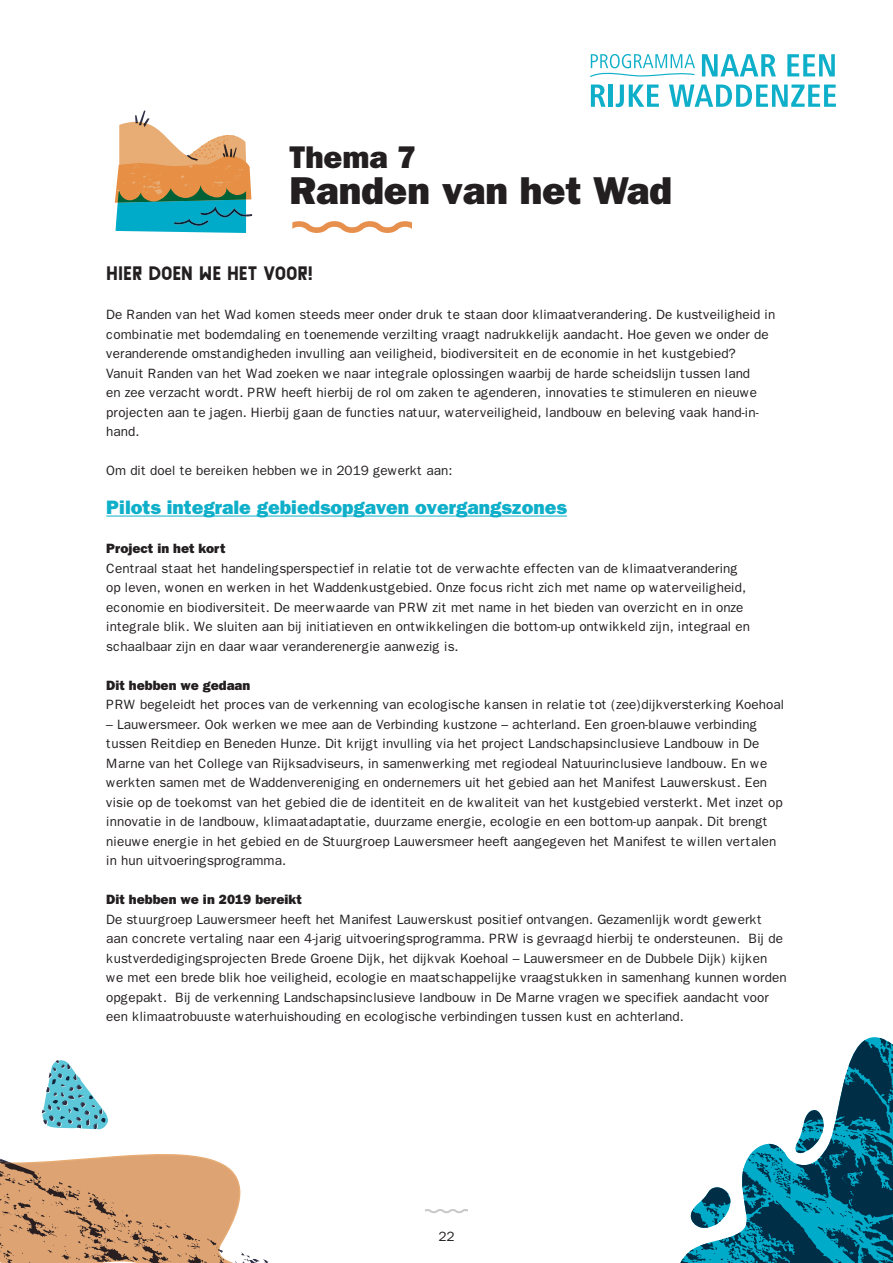
<style>
.page{position:relative;width:893px;height:1263px;background:#fff}
.page>*{position:absolute;margin:0;border:0;box-sizing:border-box;transform-origin:0 0}
.H1_Koptekst_26___30{font:800 39px "Franklin Gothic";color:#231f20}
.H1_Koptekst_26___30-2{font:800 31.5px "Franklin Gothic";color:#231f20}
.H2_Tussenkop_13{font:800 19.5px "Franklin Gothic";color:#0fafca}
.t1{font:19.5px "Stormvloed Schiedam";color:#231f20}
.t2{font:13.5px/19.5px "Franklin Gothic";color:#231f20}
.t3{font:800 13.5px "Franklin Gothic";color:#231f20}
</style>
<div class="page">
<svg style="left:702px;top:54px;width:74px;height:22px"></svg>
<svg style="left:787px;top:54px;width:48px;height:22px"></svg>
<svg style="left:591px;top:85px;width:14px;height:22px"></svg>
<hr style="left:609px;top:85px;width:4px;height:22px;background:#0fafca">
<svg style="left:616px;top:85px;width:43px;height:22px"></svg>
<svg style="left:669px;top:85px;width:167px;height:22px"></svg>
<svg style="left:590px;top:54px;width:105px;height:23px"></svg>
<svg style="left:425px;top:1209px;width:43px;height:5px"></svg>
<hr style="left:106px;top:516px;width:461px;height:1px;background:#0fafca">
<svg style="left:292px;top:221px;width:120px;height:12px"></svg>
<svg style="left:115px;top:110px;width:137px;height:123px"></svg>
<svg style="left:680px;top:1038px;width:213px;height:225px"></svg>
<svg style="left:0;top:1060px;width:269px;height:203px"></svg>
<h1 class="H1_Koptekst_26___30-2" style="left:290px;top:139px;width:128px">Thema 7</h1>
<h1 class="H1_Koptekst_26___30" style="left:290px;top:168px;width:384px">Randen van het Wad</h1>
<p class="t1" style="left:106px;top:265px;width:208px">HIER DOEN WE HET VOOR!</p>
<p class="t2" style="left:106px;top:305px;width:671px">De Randen van het Wad komen steeds meer onder druk te staan door klimaatverandering. De kustveiligheid in combinatie met bodemdaling en toenemende verzilting vraagt nadrukkelijk aandacht. Hoe geven we onder de veranderende omstandigheden invulling aan veiligheid, biodiversiteit en de economie in het kustgebied?<br>Vanuit Randen van het Wad zoeken we naar integrale oplossingen waarbij de harde scheidslijn tussen land<br>en zee verzacht wordt. PRW heeft hierbij de rol om zaken te agenderen, innovaties te stimuleren en nieuwe projecten aan te jagen. Hierbij gaan de functies natuur, waterveiligheid, landbouw en beleving vaak hand-in&shy;hand.</p>
<p class="t2" style="left:106px;top:461px;width:348px">Om dit doel te bereiken hebben we in 2019 gewerkt aan:</p>
<p class="H2_Tussenkop_13" style="left:106px;top:496px;width:462px">Pilots integrale gebiedsopgaven overgangszones</p>
<p class="t3" style="left:106px;top:540px;width:121px">Project in het kort</p>
<p class="t2" style="left:106px;top:558px;width:645px">Centraal staat het handelingsperspectief in relatie tot de verwachte effecten van de klimaatverandering op leven, wonen en werken in het Waddenkustgebied. Onze focus richt zich met name op waterveiligheid, economie en biodiversiteit. De meerwaarde van PRW zit met name in het bieden van overzicht en in onze integrale blik. We sluiten aan bij initiatieven en ontwikkelingen die bottom-up ontwikkeld zijn, integraal en schaalbaar zijn en daar waar veranderenergie aanwezig is.</p>
<p class="t3" style="left:106px;top:677px;width:145px">Dit hebben we gedaan</p>
<p class="t2" style="left:106px;top:695px;width:679px">PRW begeleidt het proces van de verkenning van ecologische kansen in relatie tot (zee)dijkversterking Koehoal</p>
<p class="t2" style="left:106px;top:714px;width:678px">– Lauwersmeer. Ook werken we mee aan de Verbinding kustzone – achterland. Een groen-blauwe verbinding tussen Reitdiep en Beneden Hunze. Dit krijgt invulling via het project Landschapsinclusieve Landbouw in De Marne van het College van Rijksadviseurs, in samenwerking met regiodeal Natuurinclusieve landbouw. En we werkten samen met de Waddenvereniging en ondernemers uit het gebied aan het Manifest Lauwerskust. Een visie op de toekomst van het gebied die de identiteit en de kwaliteit van het kustgebied versterkt. Met inzet op innovatie in de landbouw, klimaatadaptatie, duurzame energie, ecologie en een bottom-up aanpak. Dit brengt nieuwe energie in het gebied en de Stuurgroep Lauwersmeer heeft aangegeven het Manifest te willen vertalen in hun uitvoeringsprogramma.</p>
<p class="t3" style="left:106px;top:891px;width:197px">Dit hebben we in 2019 bereikt</p>
<p class="t2" style="left:106px;top:909px;width:682px">De stuurgroep Lauwersmeer heeft het Manifest Lauwerskust positief ontvangen. Gezamenlijk wordt gewerkt aan concrete vertaling naar een 4-jarig uitvoeringsprogramma. PRW is gevraagd hierbij te ondersteunen. Bij de kustverdedigingsprojecten Brede Groene Dijk, het dijkvak Koehoal – Lauwersmeer en de Dubbele Dijk) kijken we met een brede blik hoe veiligheid, ecologie en maatschappelijke vraagstukken in samenhang kunnen worden opgepakt. Bij de verkenning Landschapsinclusieve landbouw in De Marne vragen we specifiek aandacht voor een klimaatrobuuste waterhuishouding en ecologische verbindingen tussen kust en achterland.</p>
<p class="t2" style="left:438px;top:1226px;width:18px">22</p>
</div>
